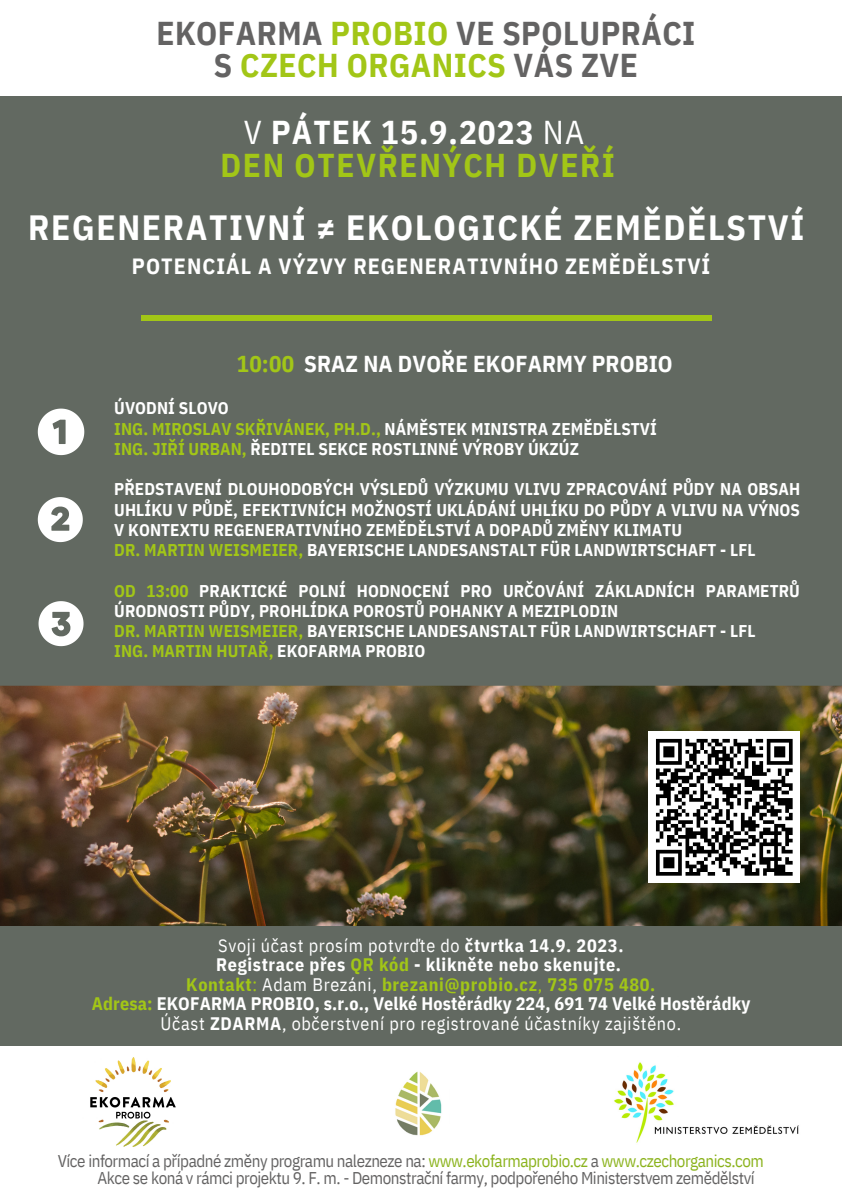
<style>
.page{position:relative;width:842px;height:1191px;background:#fff}
.page>*{position:absolute;margin:0;border:0;box-sizing:border-box;transform-origin:0 0}
.t1{font:700 35px "IBM Plex Sans Cond";letter-spacing:.05em;color:#fff}
.t2{font:700 33px/32.2px "IBM Plex Sans Cond";letter-spacing:.015em;color:#646363;text-align:center}
.t3{font:700 33px "IBM Plex Sans Cond";letter-spacing:.05em;color:#a2c617}
.t4{font:700 33px "IBM Plex Sans Cond";letter-spacing:.035em;color:#fff}
.t5{font:700 23px "IBM Plex Sans Cond";letter-spacing:.005em;color:#fff}
.t6{font:700 22px "IBM Plex Sans Cond";letter-spacing:.05em;color:#fff}
.t7{font:18.1px "IBM Plex Sans Cond";letter-spacing:.035em;color:#fff}
.t8{font:700 18.1px "IBM Plex Sans Cond";letter-spacing:.005em;color:#fff}
.t9{font:700 18.1px "IBM Plex Sans Cond";letter-spacing:.035em;color:#a2c617}
.t10{font:700 18.1px "IBM Plex Sans Cond";letter-spacing:.035em;color:#fff}
.t11{font:700 17px/20.2px "IBM Plex Sans Cond";letter-spacing:.005em;color:#fff;text-align:justify}
.t12{font:17px "IBM Plex Sans Cond";letter-spacing:-.025em;color:#646363}
.t13{font:700 17px "IBM Plex Sans Cond";letter-spacing:.005em;color:#a2c617}
.s1{color:#a2c617}
.s2{font-weight:400}
.s3{color:#fff}
.s4{font-weight:700}
.s5{font-weight:400;color:#fff}
.s6{color:#8bb31d}
</style>
<div class="page">
<div style="left:0;top:94px;width:842px;height:675px;background:#626961"></div>
<img style="left:0;top:685px;width:842px;height:240px">
<div style="left:0;top:925px;width:842px;height:126px;background:#626961"></div>
<div style="left:0;top:0;width:842px;height:96px;background:#fff"></div>
<div style="left:0;top:1046px;width:842px;height:144px;background:#fff"></div>
<img style="left:395px;top:1071px;width:47px;height:65px">
<img style="left:90px;top:1057px;width:86px;height:90px">
<img style="left:614px;top:1062px;width:185px;height:81px">
<svg style="left:38px;top:408px;width:46px;height:47px"></svg>
<svg style="left:38px;top:497px;width:45px;height:45px"></svg>
<svg style="left:39px;top:601px;width:45px;height:45px"></svg>
<div style="left:141px;top:315px;width:570px;height:6px;background:#a2c617"></div>
<div style="left:649px;top:731px;width:151px;height:152px;background:#fff"></div>
<svg style="left:656px;top:738px;width:137px;height:138px"></svg>
<p class="t2" style="left:156px;top:17px;width:540px">EKOFARMA <span class="s1">PROBIO</span> VE SPOLUPRÁCI<br>S <span class="s1">CZECH ORGANICS</span> VÁS ZVE</p>
<p class="t4" style="left:244px;top:110px;width:342px"><span class="s2">V</span> PÁTEK 15.9.2023 <span class="s2">NA</span></p>
<p class="t3" style="left:220px;top:143px;width:396px">DEN OTEVŘENÝCH DVEŘÍ</p>
<p class="t1" style="left:28px;top:204px;width:778px">REGENERATIVNÍ ≠ EKOLOGICKÉ ZEMĚDĚLSTVÍ</p>
<p class="t6" style="left:132px;top:251px;width:580px">POTENCIÁL A VÝZVY REGENERATIVNÍHO ZEMĚDĚLSTVÍ</p>
<p class="t5" style="left:237px;top:348px;width:437px"><span class="s1">10:00</span> SRAZ NA DVOŘE EKOFARMY PROBIO</p>
<p class="t11" style="left:114px;top:398px;width:116px">ÚVODNÍ SLOVO</p>
<p class="t13" style="left:114px;top:417px;width:544px">ING. MIROSLAV SKŘIVÁNEK, PH.D., <span class="s3">NÁMĚSTEK MINISTRA ZEMĚDĚLSTVÍ</span></p>
<p class="t11" style="left:114px;top:438px;width:466px"><span class="s1">ING. JIŘÍ URBAN,</span> ŘEDITEL SEKCE ROSTLINNÉ VÝROBY ÚKZÚZ</p>
<p class="t11" style="left:114px;top:479px;width:687px">PŘEDSTAVENÍ DLOUHODOBÝCH VÝSLEDŮ VÝZKUMU VLIVU ZPRACOVÁNÍ PŮDY NA OBSAH UHLÍKU V PŮDĚ, EFEKTIVNÍCH MOŽNOSTÍ UKLÁDÁNÍ UHLÍKU DO PŮDY A VLIVU NA VÝNOS V KONTEXTU REGENERATIVNÍHO ZEMĚDĚLSTVÍ A DOPADŮ ZMĚNY KLIMATU</p>
<p class="t11" style="left:114px;top:539px;width:643px"><span class="s1">DR. MARTIN WEISMEIER,</span> BAYERISCHE LANDESANSTALT FÜR LANDWIRTSCHAFT - LFL</p>
<p class="t11" style="left:114px;top:580px;width:687px"><span class="s1">OD 13:00</span> PRAKTICKÉ POLNÍ HODNOCENÍ PRO URČOVÁNÍ ZÁKLADNÍCH PARAMETRŮ<br>ÚRODNOSTI PŮDY, PROHLÍDKA POROSTŮ POHANKY A MEZIPLODIN</p>
<p class="t11" style="left:114px;top:620px;width:643px"><span class="s1">DR. MARTIN WEISMEIER,</span> BAYERISCHE LANDESANSTALT FÜR LANDWIRTSCHAFT - LFL</p>
<p class="t13" style="left:114px;top:640px;width:313px">ING. MARTIN HUTAŘ, <span class="s3">EKOFARMA PROBIO</span></p>
<p class="t7" style="left:218px;top:933px;width:407px">Svoji účast prosím potvrďte do <span class="s4">čtvrtka 14.9. 2023.</span></p>
<p class="t10" style="left:216px;top:952px;width:406px">Registrace přes <span class="s1">QR kód</span> - klikněte nebo skenujte.</p>
<p class="t9" style="left:186px;top:972px;width:471px">Kontakt<span class="s2">:</span> <span class="s5">Adam Brezáni,</span> brezani@probio.cz<span class="s2">,</span> 735 075 480.</p>
<p class="t8" style="left:92px;top:991px;width:660px"><span class="s1">Adresa:</span> EKOFARMA PROBIO, s.r.o., Velké Hostěrádky 224, 691 74 Velké Hostěrádky</p>
<p class="t7" style="left:161px;top:1011px;width:522px">Účast <span class="s4">ZDARMA</span>, občerstvení pro registrované účastníky zajištěno.</p>
<p class="t12" style="left:58px;top:1149px;width:708px">Více informací a případné změny programu nalezneze na: <span class="s6">www.ekofarmaprobio.cz</span> a <span class="s6">www.czechorganics.com</span></p>
<p class="t12" style="left:98px;top:1166px;width:659px">Akce se koná v rámci projektu 9. F. m. - Demonstrační farmy, podpořeného Ministerstvem zemědělství</p>
</div>
